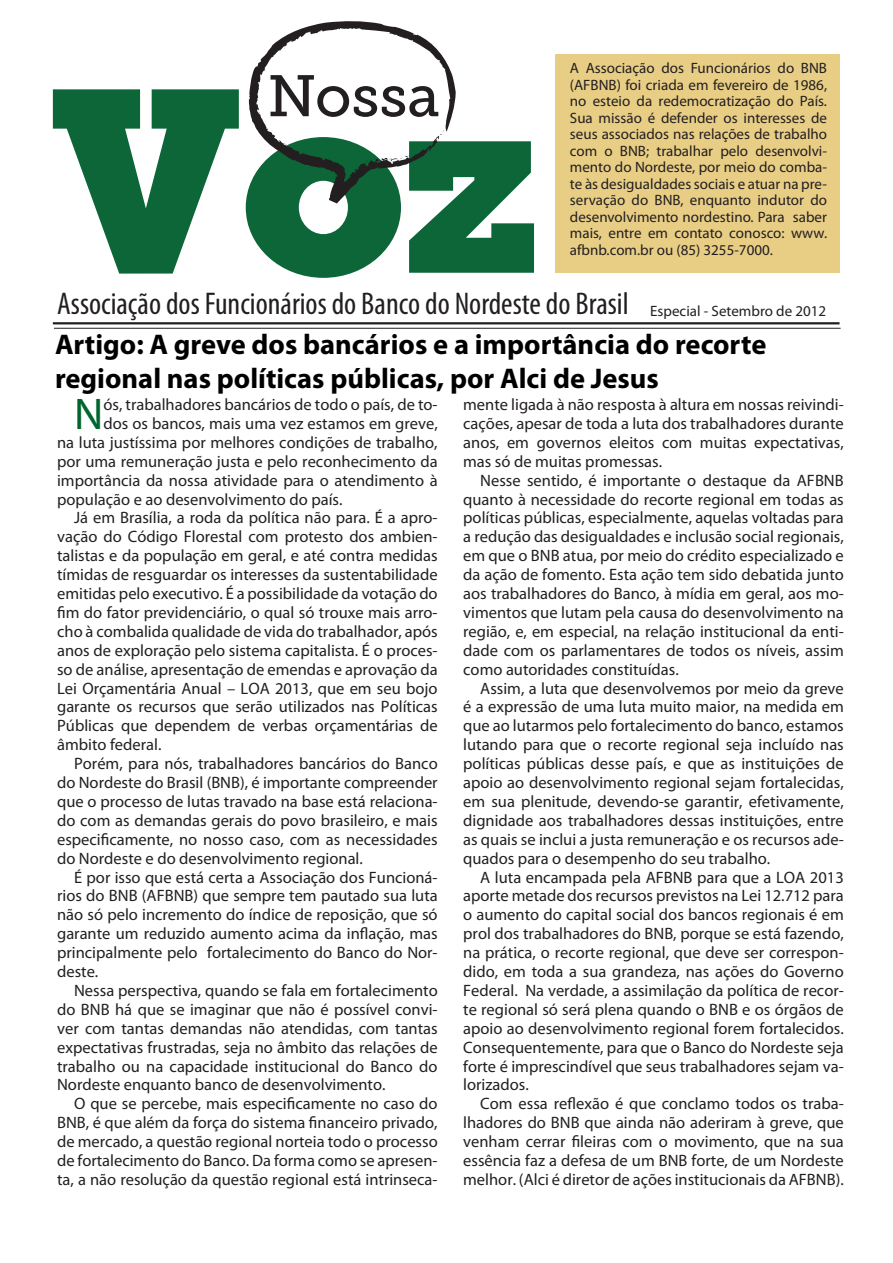
<style>
.page{position:relative;width:893px;height:1263px;background:#fff}
.page>*{position:absolute;margin:0;border:0;box-sizing:border-box;transform-origin:0 0}
.Texto{font:44.55px "Myriad Pro";color:#00652e}
.t1{font:condensed 31.5px "Myriad Pro";color:#231f20}
.t2{font:700 28.5px/34.2px "Myriad Pro";color:#000}
.Texto-2{font:16.5px/18.9px "Myriad Pro";color:#231f20;text-align:justify}
.rodapé_capa{font:15px/16.5px "Myriad Pro";color:#231f20;text-align:justify}
.Texto-3{font:15px "Myriad Pro";color:#231f20}
</style>
<div class="page">
<div style="left:555px;top:54px;width:284px;height:218px;background:#e8cd85"></div>
<hr style="left:53px;top:322px;width:786px;height:2px;background:#231f20">
<hr style="left:54px;top:328px;width:787px;height:1px;background:#231f20">
<svg style="left:53px;top:89px;width:186px;height:185px"></svg>
<svg style="left:246px;top:21px;width:288px;height:257px"></svg>
<p class="rodapé_capa" style="left:570px;top:60px;width:259px">A Associação dos Funcionários do BNB (AFBNB) foi criada em fevereiro de 1986, no esteio da redemocratização do País.<br>Sua missão é defender os interesses de seus associados nas relações de trabalho com o BNB; trabalhar pelo desenvolvi&shy;mento do Nordeste, por meio do comba&shy;te às desigualdades sociais e atuar na pre&shy;servação do BNB, enquanto indutor do desenvolvimento nordestino. Para saber mais, entre em contato conosco: www. afbnb.com.br ou (85) 3255-7000.</p>
<p class="t1" style="left:57px;top:284px;width:573px">Associação dos Funcionários do Banco do Nordeste do Brasil</p>
<p class="Texto-3" style="left:650px;top:301px;width:177px">Especial - Setembro de 2012</p>
<p class="t2" style="left:55px;top:326px;width:713px">Artigo: A greve dos bancários e a importância do recorte regional nas políticas públicas, por Alci de Jesus</p>
<p class="Texto" style="left:74px;top:386px;width:31px">N</p>
<p class="Texto-2" style="left:103px;top:395px;width:336px">ós, trabalhadores bancários de todo o país, de to-</p>
<p class="Texto-2" style="left:103px;top:414px;width:336px">dos os bancos, mais uma vez estamos em greve,</p>
<p class="Texto-2" style="left:57px;top:432px;width:382px">na luta justíssima por melhores condições de trabalho,</p>
<p class="Texto-2" style="left:57px;top:451px;width:382px">por uma remuneração justa e pelo reconhecimento da</p>
<p class="Texto-2" style="left:57px;top:470px;width:382px">importância da nossa atividade para o atendimento à</p>
<p class="Texto-2" style="left:57px;top:489px;width:287px">população e ao desenvolvimento do país.</p>
<p class="Texto-2" style="left:57px;top:508px;width:382px;text-indent:17px">Já em Brasília, a roda da política não para. É a apro&shy;vação do Código Florestal com protesto dos ambien&shy;talistas e da população em geral, e até contra medidas tímidas de resguardar os interesses da sustentabilidade emitidas pelo executivo. É a possibilidade da votação do fim do fator previdenciário, o qual só trouxe mais arro&shy;cho à combalida qualidade de vida do trabalhador, após anos de exploração pelo sistema capitalista. É o proces&shy;so de análise, apresentação de emendas e aprovação da Lei Orçamentária Anual – LOA 2013, que em seu bojo garante os recursos que serão utilizados nas Políticas Públicas que dependem de verbas orçamentárias de âmbito federal.</p>
<p class="Texto-2" style="left:57px;top:754px;width:382px;text-indent:17px">Porém, para nós, trabalhadores bancários do Banco do Nordeste do Brasil (BNB), é importante compreender que o processo de lutas travado na base está relaciona&shy;do com as demandas gerais do povo brasileiro, e mais especificamente, no nosso caso, com as necessidades do Nordeste e do desenvolvimento regional.</p>
<p class="Texto-2" style="left:57px;top:867px;width:382px;text-indent:17px">É por isso que está certa a Associação dos Funcioná&shy;rios do BNB (AFBNB) que sempre tem pautado sua luta não só pelo incremento do índice de reposição, que só garante um reduzido aumento acima da inflação, mas principalmente pelo fortalecimento do Banco do Nor&shy;deste.</p>
<p class="Texto-2" style="left:57px;top:981px;width:382px;text-indent:17px">Nessa perspectiva, quando se fala em fortalecimento do BNB há que se imaginar que não é possível convi&shy;ver com tantas demandas não atendidas, com tantas expectativas frustradas, seja no âmbito das relações de trabalho ou na capacidade institucional do Banco do Nordeste enquanto banco de desenvolvimento.</p>
<p class="Texto-2" style="left:57px;top:1094px;width:382px;text-indent:17px">O que se percebe, mais especificamente no caso do BNB, é que além da força do sistema financeiro privado, de mercado, a questão regional norteia todo o processo de fortalecimento do Banco. Da forma como se apresen&shy;ta, a não resolução da questão regional está intrinseca-</p>
<p class="Texto-2" style="left:463px;top:395px;width:382px">mente ligada à não resposta à altura em nossas reivindi&shy;cações, apesar de toda a luta dos trabalhadores durante anos, em governos eleitos com muitas expectativas, mas só de muitas promessas.</p>
<p class="Texto-2" style="left:463px;top:470px;width:382px;text-indent:17px">Nesse sentido, é importante o destaque da AFBNB quanto à necessidade do recorte regional em todas as políticas públicas, especialmente, aquelas voltadas para a redução das desigualdades e inclusão social regionais, em que o BNB atua, por meio do crédito especializado e da ação de fomento. Esta ação tem sido debatida junto aos trabalhadores do Banco, à mídia em geral, aos mo&shy;vimentos que lutam pela causa do desenvolvimento na região, e, em especial, na relação institucional da enti&shy;dade com os parlamentares de todos os níveis, assim como autoridades constituídas.</p>
<p class="Texto-2" style="left:463px;top:678px;width:382px;text-indent:17px">Assim, a luta que desenvolvemos por meio da greve é a expressão de uma luta muito maior, na medida em que ao lutarmos pelo fortalecimento do banco, estamos lutando para que o recorte regional seja incluído nas políticas públicas desse país, e que as instituições de apoio ao desenvolvimento regional sejam fortalecidas, em sua plenitude, devendo-se garantir, efetivamente, dignidade aos trabalhadores dessas instituições, entre as quais se inclui a justa remuneração e os recursos ade&shy;quados para o desempenho do seu trabalho.</p>
<p class="Texto-2" style="left:463px;top:867px;width:382px;text-indent:17px">A luta encampada pela AFBNB para que a LOA 2013 aporte metade dos recursos previstos na Lei 12.712 para o aumento do capital social dos bancos regionais é em prol dos trabalhadores do BNB, porque se está fazendo, na prática, o recorte regional, que deve ser correspon&shy;dido, em toda a sua grandeza, nas ações do Governo Federal. Na verdade, a assimilação da política de recor&shy;te regional só será plena quando o BNB e os órgãos de apoio ao desenvolvimento regional forem fortalecidos.<br>Consequentemente, para que o Banco do Nordeste seja forte é imprescindível que seus trabalhadores sejam va&shy;lorizados.</p>
<p class="Texto-2" style="left:463px;top:1094px;width:382px;text-indent:17px">Com essa reflexão é que conclamo todos os traba&shy;lhadores do BNB que ainda não aderiram à greve, que venham cerrar fileiras com o movimento, que na sua essência faz a defesa de um BNB forte, de um Nordeste melhor. (Alci é diretor de ações institucionais da AFBNB).</p>
</div>
